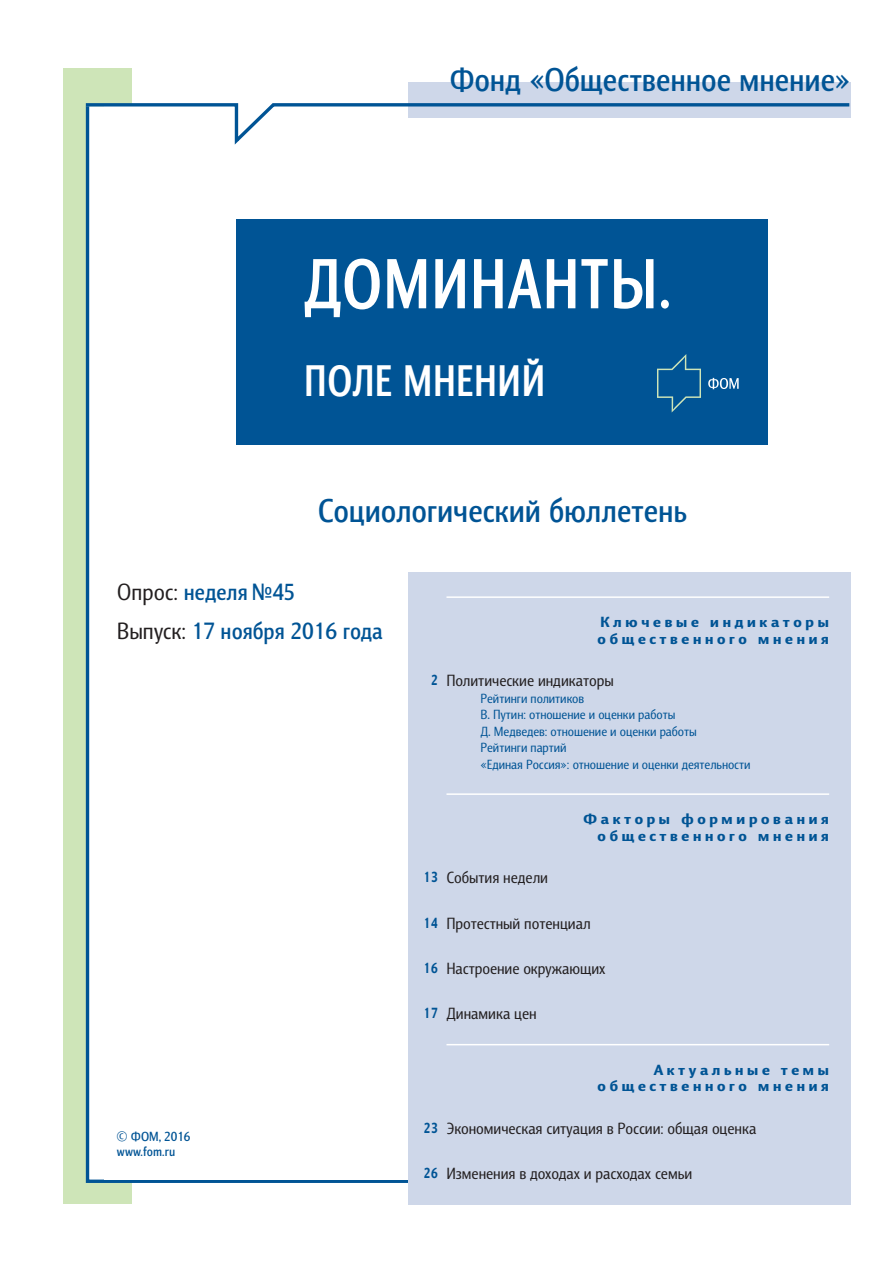
<style>
.page{position:relative;width:893px;height:1263px;background:#fff}
.page>*{position:absolute;margin:0;border:0;box-sizing:border-box;transform-origin:0 0}
.t1{font:700 72px "Barnaul Grotesk";letter-spacing:.025em;color:#fff;scale:.89 1}
.t2{font:700 45px "Barnaul Grotesk";letter-spacing:.025em;color:#fff;scale:.89 1}
.t3{font:500 33.75px "Barnaul Grotesk";letter-spacing:-.005em;color:#005495}
.t4{font:500 24px/39px "Barnaul Grotesk";color:#005495}
.t5{font:16.5px "Barnaul Grotesk";color:#231f20}
.t6{font:800 15px/16.5px "Barnaul Grotesk";letter-spacing:.17em;color:#005495;text-align:right;scale:1.25 1}
.t7{font:13.5px/16.5px "Barnaul Grotesk";color:#005495}
.t8{font:500 13.5px/15px "Barnaul Grotesk";color:#005495}
.s1{font-weight:400;color:#231f20}
.s2{font-weight:800;font-size:15px;color:#005495}
</style>
<div class="page">
<div style="left:64px;top:68px;width:68px;height:1135px;background:#cee5b8"></div>
<svg style="left:85px;top:149px;width:323px;height:1034px;background:#c6d9e5"></svg>
<div style="left:104px;top:106px;width:719px;height:1073px;background:#fff"></div>
<div style="left:408px;top:82px;width:442px;height:36px;background:#ced7e9"></div>
<svg style="left:85px;top:101px;width:766px;height:48px"></svg>
<div style="left:237px;top:219px;width:531px;height:225px;background:#005495"></div>
<svg style="left:657px;top:354px;width:44px;height:58px"></svg>
<svg style="left:708px;top:378px;width:31px;height:11px"></svg>
<div style="left:408px;top:573px;width:442px;height:632px;background:#ced7e9"></div>
<hr style="left:446px;top:596px;width:383px;height:2px;background:#fff">
<hr style="left:446px;top:793px;width:383px;height:2px;background:#fff">
<hr style="left:446px;top:1044px;width:383px;height:1px;background:#fff">
<h3 class="t3" style="left:449px;top:60px;width:403px">Фонд «Общественное мнение»</h3>
<h1 class="t1" style="left:304px;top:241px;width:414px">ДОМИНАНТЫ.</h1>
<h2 class="t2" style="left:304px;top:355px;width:272px">ПОЛЕ МНЕНИЙ</h2>
<h3 class="t3" style="left:318px;top:490px;width:371px">Социологический бюллетень</h3>
<h3 class="t4" style="left:117px;top:572px;width:267px"><span class="s1">Опрос:</span> неделя №45<br><span class="s1">Выпуск:</span> 17 ноября 2016 года</h3>
<p class="t8" style="left:117px;top:1128px;width:75px">© ФОМ, 2016 www.fom.ru</p>
<p class="t6" style="left:597px;top:614px;width:187px;text-align:left">Ключевые индикаторы общественного мнения</p>
<p class="t5" style="left:431px;top:671px;width:184px"><span class="s2">2</span> Политические индикаторы</p>
<p class="t7" style="left:480px;top:690px;width:271px">Рейтинги политиков<br>В. Путин: отношение и оценки работы<br>Д. Медведев: отношение и оценки работы<br>Рейтинги партий<br>«Единая Россия»: отношение и оценки деятельности</p>
<p class="t6" style="left:583px;top:811px;width:198px">Факторы формирования общественного мнения</p>
<p class="t5" style="left:424px;top:868px;width:126px"><span class="s2">13</span> События недели</p>
<p class="t5" style="left:424px;top:913px;width:168px"><span class="s2">14</span> Протестный потенциал</p>
<p class="t5" style="left:424px;top:959px;width:183px"><span class="s2">16</span> Настроение окружающих</p>
<p class="t5" style="left:424px;top:1004px;width:114px"><span class="s2">17</span> Динамика цен</p>
<p class="t6" style="left:597px;top:1061px;width:187px">Актуальные темы общественного мнения</p>
<p class="t5" style="left:424px;top:1119px;width:334px"><span class="s2">23</span> Экономическая ситуация в России: общая оценка</p>
<p class="t5" style="left:424px;top:1164px;width:270px"><span class="s2">26</span> Изменения в доходах и расходах семьи</p>
</div>
